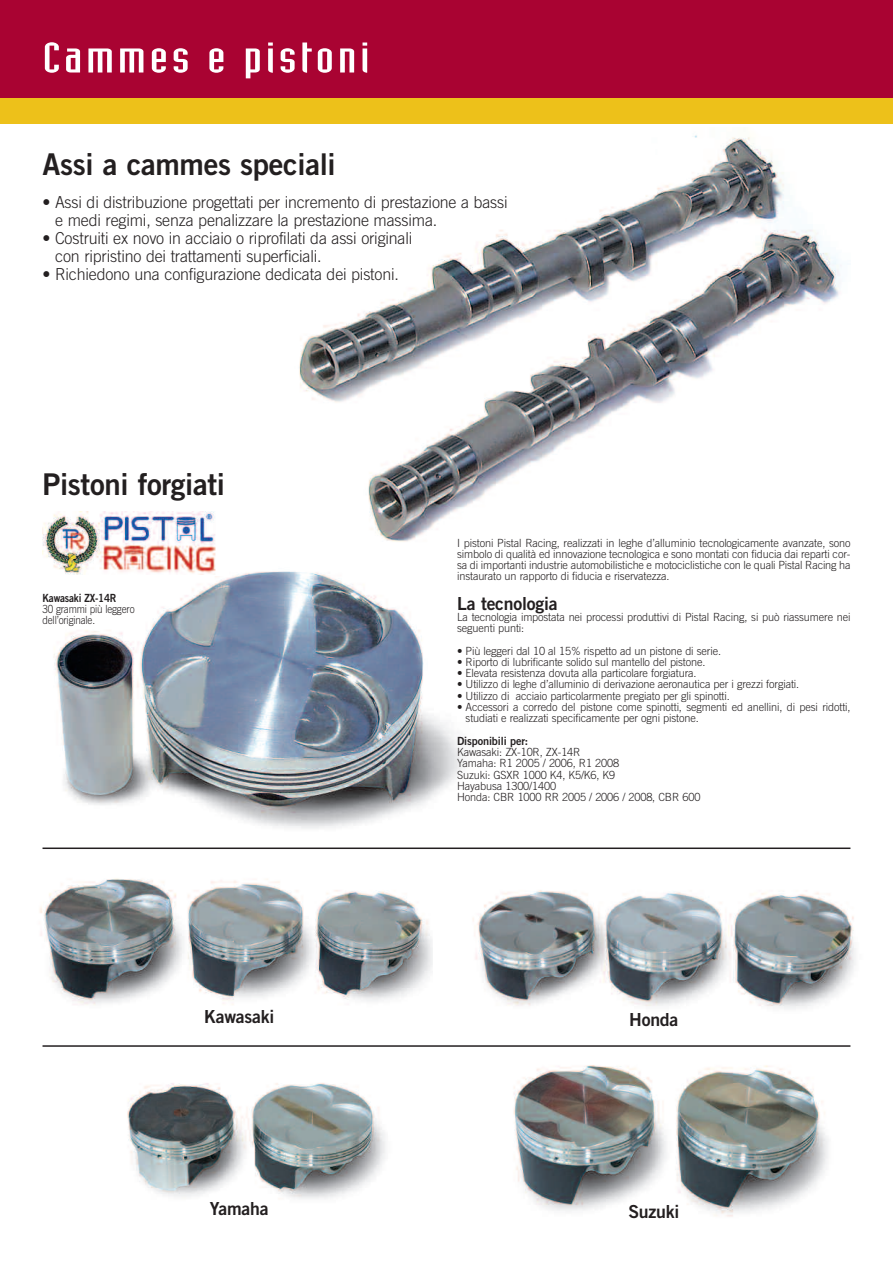
<style>
.page{position:relative;width:893px;height:1263px;background:#fff}
.page>*{position:absolute;margin:0;border:0;box-sizing:border-box;transform-origin:0 0}
.t1{font:42px "Industria Solid";letter-spacing:.06em;color:#fff;scale:1.5 1}
.t2{font:30px "Trade Gothic Bold Two";letter-spacing:-.01em;color:#231f20}
.t3{font:18px "Trade Gothic Bold Two";letter-spacing:-.01em;color:#231f20}
.t4{font:300 16.5px/18px "Trade Gothic";letter-spacing:-.01em;color:#231f20}
.t5{font:300 11.25px/11.2px "Trade Gothic";letter-spacing:-.01em;color:#231f20}
.t6{font:300 11.25px/11.2px "Trade Gothic";letter-spacing:-.01em;color:#231f20;scale:.88 1}
.t7{font:11.25px "Trade Gothic Bold Two";letter-spacing:-.01em;color:#231f20}
.t8{font:11.25px "Trade Gothic Bold Two";letter-spacing:-.01em;color:#231f20;scale:.88 1}
</style>
<div class="page">
<img style="left:54px;top:571px;width:409px;height:258px">
<div style="left:0;top:0;width:893px;height:98px;background:#a90332"></div>
<div style="left:0;top:98px;width:893px;height:25px;background:#edc11a"></div>
<img style="left:299px;top:135px;width:541px;height:407px">
<div style="left:43px;top:511px;width:186px;height:64px;background:#fff"></div>
<img style="left:43px;top:511px;width:173px;height:63px">
<img style="left:40px;top:878px;width:392px;height:127px">
<img style="left:473px;top:890px;width:382px;height:119px">
<img style="left:513px;top:1065px;width:315px;height:152px">
<img style="left:127px;top:1083px;width:259px;height:116px">
<hr style="left:43px;top:847px;width:807px;height:2px;background:#231f20">
<hr style="left:43px;top:1045px;width:807px;height:2px;background:#231f20">
<h1 class="t1" style="left:43px;top:43px;width:219px">Cammes e pistoni</h1>
<h2 class="t2" style="left:43px;top:153px;width:295px">Assi a cammes speciali</h2>
<h3 class="t4" style="left:55px;top:194px;width:454px;text-indent:-13px">• Assi di distribuzione progettati per incremento di prestazione a bassi e medi regimi, senza penalizzare la prestazione massima.</h3>
<h3 class="t4" style="left:55px;top:230px;width:359px;text-indent:-13px">• Costruiti ex novo in acciaio o riprofilati da assi originali con ripristino dei trattamenti superficiali.</h3>
<h3 class="t4" style="left:43px;top:266px;width:358px">• Richiedono una configurazione dedicata dei pistoni.</h3>
<h2 class="t2" style="left:43px;top:473px;width:184px">Pistoni forgiati</h2>
<p class="t8" style="left:43px;top:594px;width:86px">Kawasaki ZX-14R</p>
<p class="t6" style="left:43px;top:605px;width:106px">30 grammi più leggero dell’originale.</p>
<p class="t5" style="left:457px;top:538px;width:395px;text-align:justify">I pistoni Pistal Racing, realizzati in leghe d’alluminio tecnologicamente avanzate, sono simbolo di qualità ed innovazione tecnologica e sono montati con fiducia dai reparti cor&shy;sa di importanti industrie automobilistiche e motociclistiche con le quali Pistal Racing ha instaurato un rapporto di fiducia e riservatezza.</p>
<h3 class="t3" style="left:457px;top:597px;width:102px">La tecnologia</h3>
<p class="t5" style="left:457px;top:612px;width:395px">La tecnologia impostata nei processi produttivi di Pistal Racing, si può riassumere nei seguenti punti:</p>
<p class="t5" style="left:457px;top:646px;width:265px">• Più leggeri dal 10 al 15% rispetto ad un pistone di serie.</p>
<p class="t5" style="left:457px;top:657px;width:250px">• Riporto di lubrificante solido sul mantello del pistone.</p>
<p class="t5" style="left:457px;top:669px;width:241px">• Elevata resistenza dovuta alla particolare forgiatura.</p>
<p class="t5" style="left:457px;top:680px;width:344px">• Utilizzo di leghe d’alluminio di derivazione aeronautica per i grezzi forgiati.</p>
<p class="t5" style="left:457px;top:691px;width:274px">• Utilizzo di acciaio particolarmente pregiato per gli spinotti.</p>
<p class="t5" style="left:466px;top:702px;width:386px;text-indent:-9px">• Accessori a corredo del pistone come spinotti, segmenti ed anellini, di pesi ridotti, studiati e realizzati specificamente per ogni pistone.</p>
<p class="t7" style="left:457px;top:737px;width:73px">Disponibili per:</p>
<p class="t5" style="left:457px;top:747px;width:245px">Kawasaki: ZX-10R, ZX-14R<br>Yamaha: R1 2005 / 2006, R1 2008<br>Suzuki: GSXR 1000 K4, K5/K6, K9<br>Hayabusa 1300/1400<br>Honda: CBR 1000 RR 2005 / 2006 / 2008, CBR 600</p>
<h3 class="t3" style="left:204px;top:1009px;width:72px">Kawasaki</h3>
<h3 class="t3" style="left:629px;top:1013px;width:51px">Honda</h3>
<h3 class="t3" style="left:210px;top:1202px;width:60px">Yamaha</h3>
<h3 class="t3" style="left:628px;top:1204px;width:52px">Suzuki</h3>
</div>
